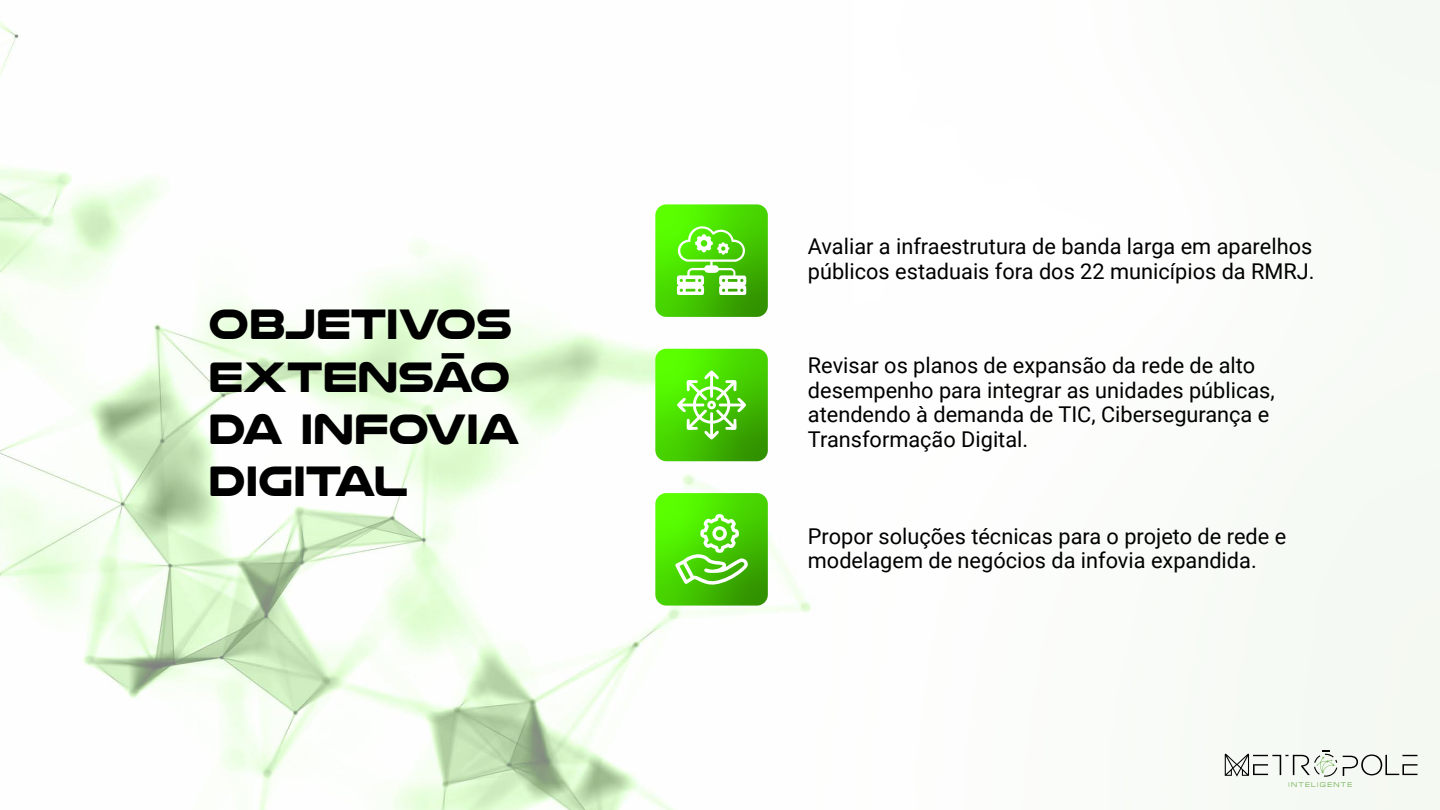
<style>
.page{position:relative;width:1440px;height:810px;background:#fff}
.page>*{position:absolute;margin:0;border:0;box-sizing:border-box;transform-origin:0 0}
.t1{font:700 43.65px/52.3px "Nulshock";color:#000}
.t2{font:21.75px/24.8px "Roboto";color:#000}
.t3{font:7.43px "Acens";letter-spacing:.2em;color:#78b55c}
</style>
<div class="page">
<img style="left:0;top:21px;width:663px;height:789px">
<svg style="left:655px;top:493px;width:113px;height:113px;background:#5cd61d"></svg>
<svg style="left:655px;top:349px;width:113px;height:112px;background:#5ad51b"></svg>
<svg style="left:655px;top:204px;width:113px;height:113px;background:#62d826"></svg>
<svg style="left:1343px;top:754px;width:74px;height:22px"></svg>
<svg style="left:1225px;top:750px;width:112px;height:27px"></svg>
<h1 class="t1" style="left:209px;top:298px;width:313px">OBJETIVOS<br>EXTENSÃO<br>DA INFOVIA<br>DIGITAL</h1>
<p class="t2" style="left:808px;top:233px;width:508px">Avaliar a infraestrutura de banda larga em aparelhos públicos estaduais fora dos 22 municípios da RMRJ.</p>
<p class="t2" style="left:808px;top:352px;width:468px">Revisar os planos de expansão da rede de alto desempenho para integrar as unidades públicas, atendendo à demanda de TIC, Cibersegurança e Transformação Digital.</p>
<p class="t2" style="left:808px;top:523px;width:480px">Propor soluções técnicas para o projeto de rede e modelagem de negócios da infovia expandida.</p>
<p class="t3" style="left:1288px;top:781px;width:65px">INTELIGENTE</p>
</div>
